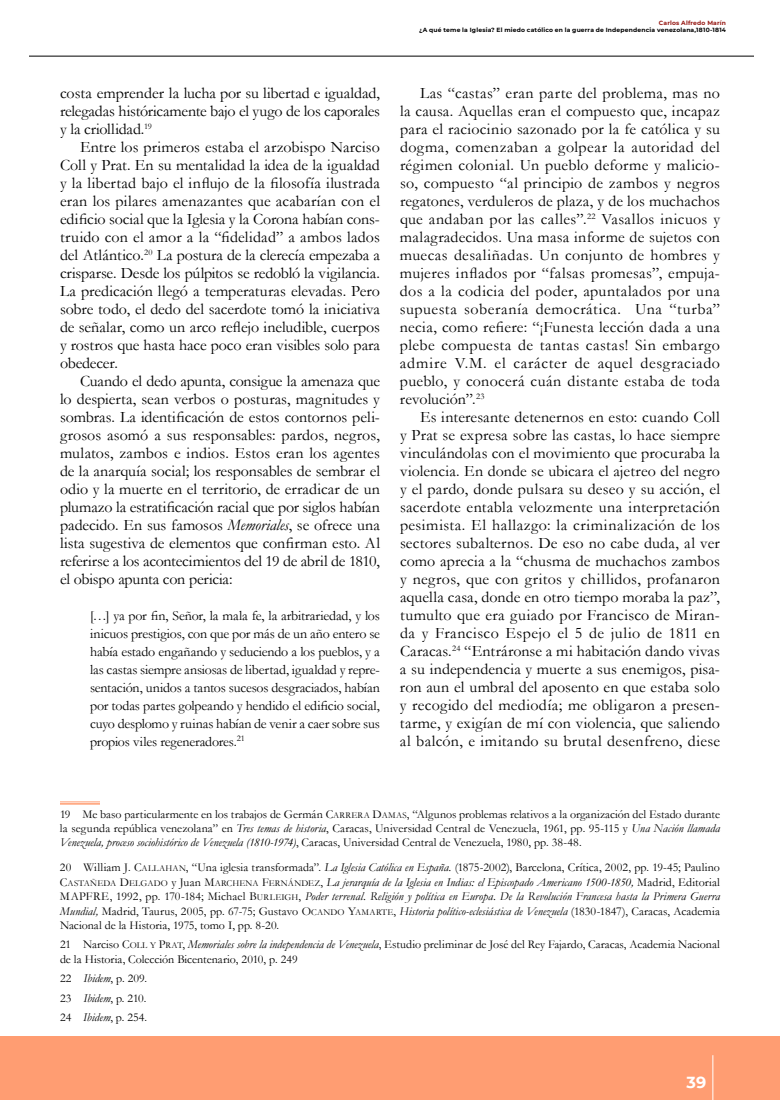
<style>
.page{position:relative;width:780px;height:1100px;background:#fff}
.page>*{position:absolute;margin:0;border:0;box-sizing:border-box;transform-origin:0 0}
.t1{font:16px/18px "Garamond";color:#000;text-align:justify}
.t2{font:700 16px "Montserrat";color:#fff}
.t3{font:14px/18px "Garamond";letter-spacing:-.015em;color:#000;text-align:justify}
.t4{font:12px/14.4px "Garamond";color:#000;text-align:justify}
.t5{font:700 6px "Montserrat";letter-spacing:.03em;color:#000}
.t6{font:700 6px "Montserrat";letter-spacing:.03em;color:#961914}
.s1{font-style:italic}
.s2{font-size:9px}
</style>
<div class="page">
<hr style="left:29px;top:56px;width:725px;height:1px;background:#000">
<div style="left:0;top:1036px;width:780px;height:64px;background:#ff9d72"></div>
<hr style="left:712px;top:1055px;width:1px;height:45px;background:#fff">
<hr style="left:60px;top:802px;width:40px;height:1px;background:#ff9d72">
<hr style="left:60px;top:803px;width:40px;height:2px;background:#ff9d72">
<p class="t6" style="left:659px;top:18px;width:69px">Carlos Alfredo Marín</p>
<p class="t5" style="left:419px;top:25px;width:308px">¿A qué teme la Iglesia? El miedo católico en la guerra de Independencia venezolana,1810-1814</p>
<p class="t1" style="left:60px;top:84px;width:321px">costa emprender la lucha por su libertad e igualdad, relegadas históricamente bajo el yugo de los caporales y la criollidad.<sup>19</sup></p>
<p class="t1" style="left:60px;top:138px;width:322px;text-indent:20px">Entre los primeros estaba el arzobispo Narciso Coll y Prat. En su mentalidad la idea de la igualdad y la libertad bajo el influjo de la filosofía ilustrada eran los pilares amenazantes que acabarían con el edificio social que la Iglesia y la Corona habían cons&shy;truido con el amor a la “fidelidad” a ambos lados del Atlántico.<sup>20</sup> La postura de la clerecía empezaba a crisparse. Desde los púlpitos se redobló la vigilancia.<br>La predicación llegó a temperaturas elevadas. Pero sobre todo, el dedo del sacerdote tomó la iniciativa de señalar, como un arco reflejo ineludible, cuerpos y rostros que hasta hace poco eran visibles solo para obedecer.</p>
<p class="t1" style="left:60px;top:372px;width:322px;text-indent:20px">Cuando el dedo apunta, consigue la amenaza que lo despierta, sean verbos o posturas, magnitudes y sombras. La identificación de estos contornos peli&shy;grosos asomó a sus responsables: pardos, negros, mulatos, zambos e indios. Estos eran los agentes de la anarquía social; los responsables de sembrar el odio y la muerte en el territorio, de erradicar de un plumazo la estratificación racial que por siglos habían padecido. En sus famosos <span class="s1">Memoriales</span>, se ofrece una lista sugestiva de elementos que confirman esto. Al referirse a los acontecimientos del 19 de abril de 1810, el obispo apunta con pericia:</p>
<p class="t3" style="left:90px;top:606px;width:292px">[…] ya por fin, Señor, la mala fe, la arbitrariedad, y los inicuos prestigios, con que por más de un año entero se había estado engañando y seduciendo a los pueblos, y a las castas siempre ansiosas de libertad, igualdad y repre&shy;sentación, unidos a tantos sucesos desgraciados, habían por todas partes golpeando y hendido el edificio social, cuyo desplomo y ruinas habían de venir a caer sobre sus propios viles regeneradores.<sup>21</sup></p>
<p class="t1" style="left:400px;top:84px;width:322px;text-indent:20px">Las “castas” eran parte del problema, mas no la causa. Aquellas eran el compuesto que, incapaz para el raciocinio sazonado por la fe católica y su dogma, comenzaban a golpear la autoridad del régimen colonial. Un pueblo deforme y malicio&shy;so, compuesto “al principio de zambos y negros regatones, verduleros de plaza, y de los muchachos que andaban por las calles”.<sup>22</sup> Vasallos inicuos y malagradecidos. Una masa informe de sujetos con muecas desaliñadas. Un conjunto de hombres y mujeres inflados por “falsas promesas”, empuja&shy;dos a la codicia del poder, apuntalados por una supuesta soberanía democrática. Una “turba” necia, como refiere: “¡Funesta lección dada a una plebe compuesta de tantas castas! Sin embargo admire V.M. el carácter de aquel desgraciado pueblo, y conocerá cuán distante estaba de toda revolución”.<sup>23</sup></p>
<p class="t1" style="left:400px;top:408px;width:322px;text-indent:20px">Es interesante detenernos en esto: cuando Coll y Prat se expresa sobre las castas, lo hace siempre vinculándolas con el movimiento que procuraba la violencia. En donde se ubicara el ajetreo del negro y el pardo, donde pulsara su deseo y su acción, el sacerdote entabla velozmente una interpretación pesimista. El hallazgo: la criminalización de los sectores subalternos. De eso no cabe duda, al ver como aprecia a la “chusma de muchachos zambos y negros, que con gritos y chillidos, profanaron aquella casa, donde en otro tiempo moraba la paz”, tumulto que era guiado por Francisco de Miran&shy;da y Francisco Espejo el 5 de julio de 1811 en Caracas.<sup>24</sup> “Entráronse a mi habitación dando vivas a su independencia y muerte a sus enemigos, pisa&shy;ron aun el umbral del aposento en que estaba solo y recogido del mediodía; me obligaron a presen&shy;tarme, y exigían de mí con violencia, que saliendo al balcón, e imitando su brutal desenfreno, diese</p>
<p class="t4" style="left:60px;top:806px;width:662px">19 Me baso particularmente en los trabajos de Germán C<span class="s2">ARRERA</span> D<span class="s2">AMAS</span>, “Algunos problemas relativos a la organización del Estado durante la segunda república venezolana” en <span class="s1">Tres temas de historia</span>, Caracas, Universidad Central de Venezuela, 1961, pp. 95-115 y <span class="s1">Una Nación llamada Venezuela, proceso sociohistórico de Venezuela (1810-1974)</span>, Caracas, Universidad Central de Venezuela, 1980, pp. 38-48.</p>
<p class="t4" style="left:60px;top:860px;width:662px">20 William J. C<span class="s2">ALLAHAN</span>, “Una iglesia transformada”. <span class="s1">La Iglesia Católica en España.</span> (1875-2002), Barcelona, Crítica, 2002, pp. 19-45; Paulino C<span class="s2">ASTAÑEDA</span> D<span class="s2">ELGADO</span> y Juan M<span class="s2">ARCHENA</span> F<span class="s2">ERNÁNDEZ</span>, <span class="s1">La jerarquía de la Iglesia en Indias: el Episcopado Americano 1500-1850,</span> Madrid, Editorial MAPFRE, 1992, pp. 170-184; Michael B<span class="s2">URLEIGH</span>, <span class="s1">Poder terrenal. Religión y política en Europa. De la Revolución Francesa hasta la Primera Guerra Mundial,</span> Madrid, Taurus, 2005, pp. 67-75; Gustavo O<span class="s2">CANDO</span> Y<span class="s2">AMARTE</span>, <span class="s1">Historia político-eclesiástica de Venezuela</span> (1830-1847), Caracas, Academia Nacional de la Historia, 1975, tomo I, pp. 8-20.</p>
<p class="t4" style="left:60px;top:937px;width:661px">21 Narciso C<span class="s2">OLL Y</span> P<span class="s2">RAT</span>, <span class="s1">Memoriales sobre la independencia de Venezuela</span>, Estudio preliminar de José del Rey Fajardo, Caracas, Academia Nacional de la Historia, Colección Bicentenario, 2010, p. 249</p>
<p class="t4" style="left:60px;top:968px;width:89px;line-height:19.4px">22 <span class="s1">Ibidem</span>, p. 209.<br>23 <span class="s1">Ibidem</span>, p. 210.<br>24 <span class="s1">Ibidem</span>, p. 254.</p>
<p class="t2" style="left:687px;top:1071px;width:21px">39</p>
</div>
